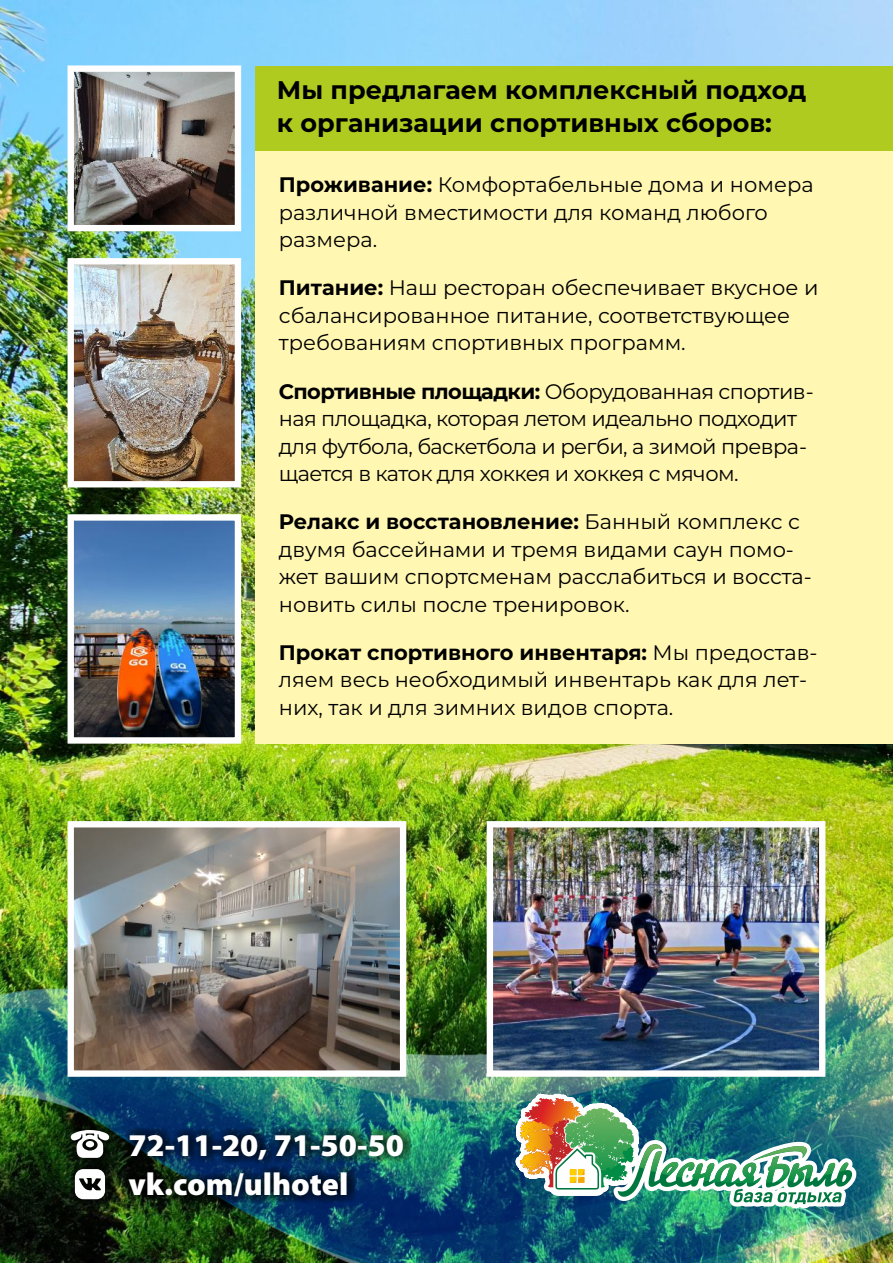
<style>
.page{position:relative;width:893px;height:1263px;background:#fff}
.page>*{position:absolute;margin:0;border:0;box-sizing:border-box;transform-origin:0 0}
.t1{font:900 31.8px/39.2px "Myriad Pro";color:#fefefe}
.t2{font:700 25.5px/33.5px "Montserrat";color:#000}
.t3{font:21px/27.5px "Montserrat";color:#000}
.t4{font:21px/27.5px "Montserrat";letter-spacing:-.025em;color:#000}
.s1{font-weight:700}
</style>
<div class="page">
<img style="left:0;top:0;width:893px;height:686px">
<img style="left:0;top:686px;width:893px;height:577px">
<div style="left:255px;top:151px;width:638px;height:593px;background:#fff7b2"></div>
<div style="left:255px;top:66px;width:638px;height:85px;background:#b0cb1f"></div>
<img style="left:503px;top:895px;width:361px;height:368px">
<img style="left:520px;top:1098px;width:332px;height:106px">
<img style="left:75px;top:828px;width:324px;height:242px">
<div style="left:68px;top:821px;width:338px;height:256px;border:6px solid #fefefe"></div>
<img style="left:494px;top:828px;width:324px;height:242px">
<div style="left:487px;top:821px;width:338px;height:256px;border:6px solid #fefefe"></div>
<img style="left:75px;top:521px;width:159px;height:216px">
<div style="left:68px;top:514px;width:173px;height:230px;border:6px solid #fefefe"></div>
<img style="left:75px;top:265px;width:159px;height:215px">
<div style="left:68px;top:258px;width:173px;height:229px;border:6px solid #fefefe"></div>
<img style="left:75px;top:72px;width:159px;height:152px">
<div style="left:68px;top:65px;width:173px;height:166px;border:6px solid #fefefe"></div>
<div style="left:65px;top:1124px;width:346px;height:83px;background:#000;opacity:.98"></div>
<svg style="left:75px;top:1169px;width:30px;height:30px"></svg>
<svg style="left:70px;top:1130px;width:40px;height:28px"></svg>
<p class="t2" style="left:277px;top:73px;width:531px">Мы предлагаем комплексный подход к организации спортивных сборов:</p>
<p class="t3" style="left:279px;top:171px;width:536px"><span class="s1">Проживание:</span> Комфортабельные дома и номера различной вместимости для команд любого размера.</p>
<p class="t3" style="left:279px;top:274px;width:541px"><span class="s1">Питание:</span> Наш ресторан обеспечивает вкусное и сбалансированное питание, соответствующее требованиям спортивных программ.</p>
<p class="t4" style="left:279px;top:377px;width:536px"><span class="s1">Спортивные площадки:</span> Оборудованная спортив&shy;ная площадка, которая летом идеально подходит для футбола, баскетбола и регби, а зимой превра&shy;щается в каток для хоккея и хоккея с мячом.</p>
<p class="t3" style="left:279px;top:508px;width:535px"><span class="s1">Релакс и восстановление:</span> Банный комплекс с двумя бассейнами и тремя видами саун помо&shy;жет вашим спортсменам расслабиться и восста&shy;новить силы после тренировок.</p>
<p class="t3" style="left:279px;top:638px;width:540px"><span class="s1">Прокат спортивного инвентаря:</span> Мы предостав&shy;ляем весь необходимый инвентарь как для лет&shy;них, так и для зимних видов спорта.</p>
<h1 class="t1" style="left:128px;top:1128px;width:277px">72-11-20, 71-50-50 vk.com/ulhotel</h1>
</div>
